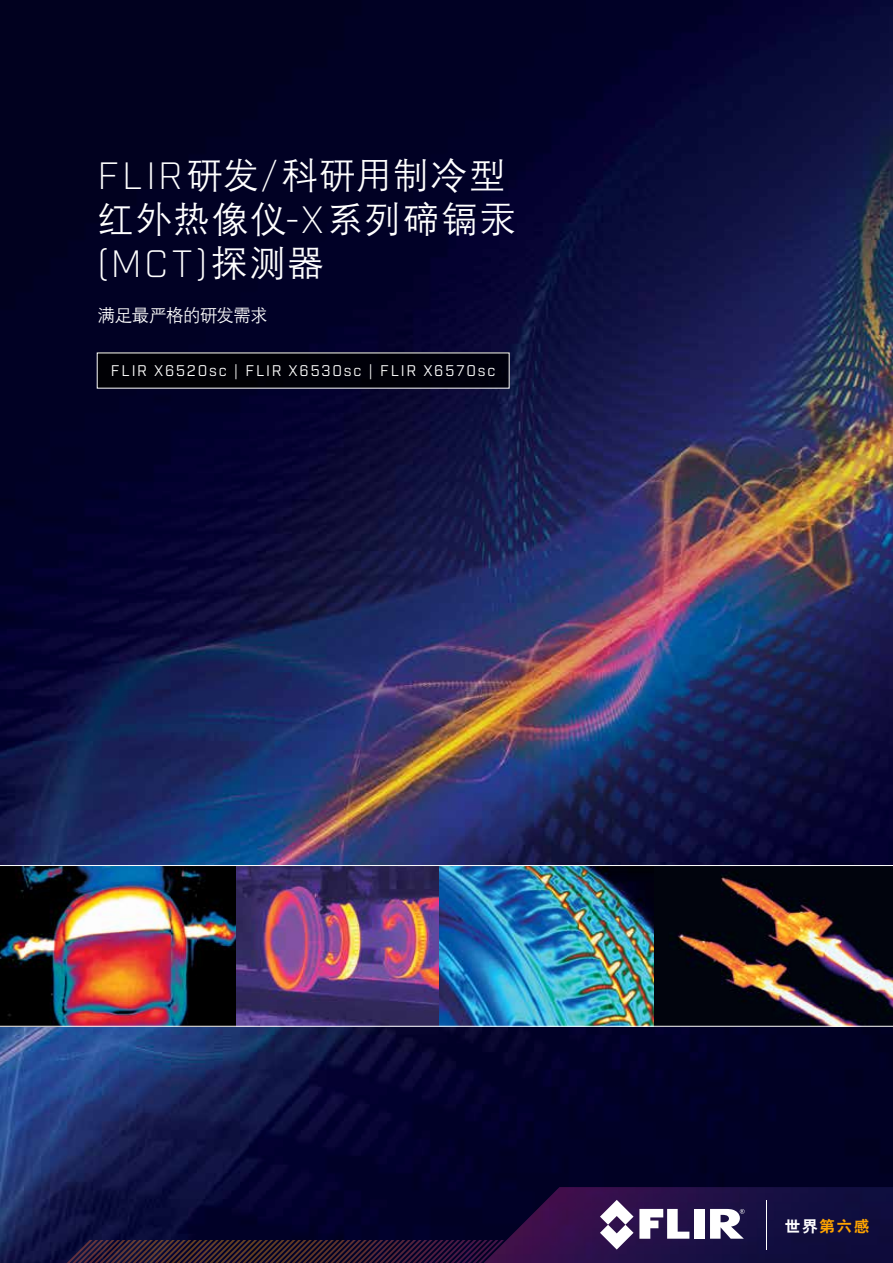
<style>
.page{position:relative;width:893px;height:1263px;background:#fff}
.page>*{position:absolute;margin:0;border:0;box-sizing:border-box;transform-origin:0 0}
.t1{font:36.9px/44.4px "Denshan CSEG Medium GB";letter-spacing:.025em;color:#fff}
.t2{font:300 36.9px "Industry";color:#fff}
.t3{font:18px "Denshan CSEG Medium GB";letter-spacing:-.05em;color:#fff}
.t4{font:15.75px "Heiti CSEG Bold GB";letter-spacing:.1em;color:#ffa400}
.t5{font:15px "Industry";letter-spacing:.12em;color:#fff}
.s1{font-family:"Industry";font-weight:300}
.s2{font-family:"Denshan CSEG Medium GB";font-weight:400}
.s3{color:#fff}
</style>
<div class="page">
<img style="left:0;top:0;width:893px;height:1263px">
<img style="left:65px;top:1187px;width:828px;height:76px">
<div style="left:97px;top:353px;width:412px;height:35px;background:#000007"></div>
<img style="left:0;top:865px;width:893px;height:161px">
<svg style="left:639px;top:1209px;width:50px;height:30px"></svg>
<div style="left:694px;top:1209px;width:11px;height:30px;background:#fff"></div>
<svg style="left:600px;top:1200px;width:33px;height:49px"></svg>
<svg style="left:710px;top:1209px;width:35px;height:30px"></svg>
<hr style="left:766px;top:1200px;width:1px;height:49px;background:#fff">
<h1 class="t1" style="left:97px;top:152px;width:421px"><span class="s1">FLIR</span>研发<span class="s1">/</span>科研用制冷型红外热像仪<span class="s1">-X</span>系列碲镉汞</h1>
<h1 class="t2" style="left:97px;top:242px;width:229px">(MCT)<span class="s2">探测器</span></h1>
<p class="t3" style="left:97px;top:306px;width:172px">满足最严格的研发需求</p>
<p class="t5" style="left:111px;top:362px;width:386px">FLIR X6520sc | FLIR X6530sc | FLIR X6570sc</p>
<p class="t4" style="left:785px;top:1218px;width:86px"><span class="s3">世界</span>第六感</p>
</div>
